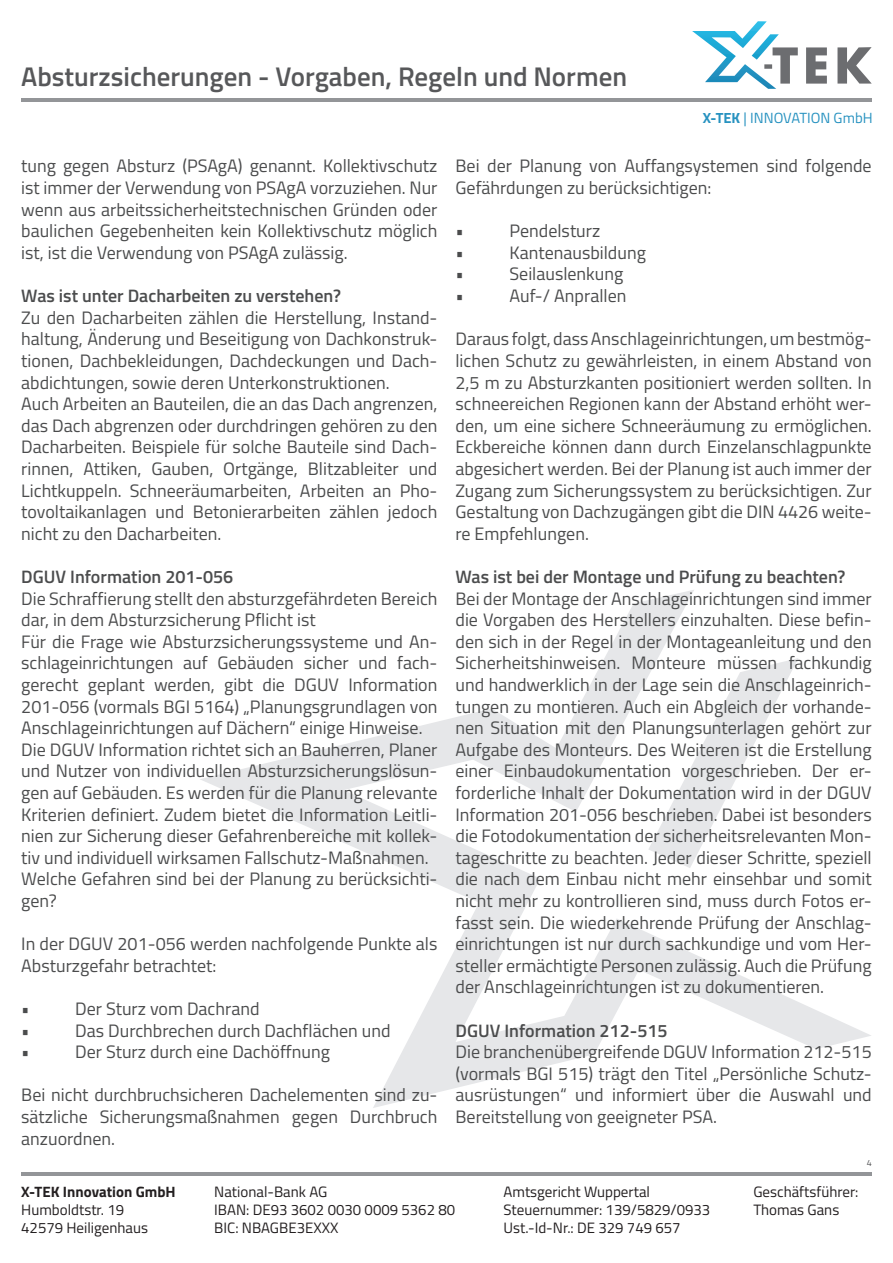
<style>
.page{position:relative;width:893px;height:1263px;background:#fff}
.page>*{position:absolute;margin:0;border:0;box-sizing:border-box;transform-origin:0 0}
.Überschrift_Kopfzeil{font:600 27px "Titillium Web";color:#57585a}
.Text{font:18px/21.6px "Titillium Web";color:#4b4c4d;text-align:justify}
.Teaser_Alleine{font:600 18px "Titillium Web";color:#4b4c4d}
.t1{font:15px/18px "Titillium Web";color:#231f20}
.t2{font:700 15px "Titillium Web";color:#231f20}
.t3{font:14.7px "Titillium Web";color:#2792c0}
.t4{font:9px "Titillium Web";color:#57585a}
.s1{font-weight:700}
</style>
<div class="page">
<hr style="left:21px;top:1172px;width:851px;height:4px;background:#939598">
<svg style="left:692px;top:21px;width:180px;height:68px"></svg>
<hr style="left:21px;top:98px;width:851px;height:3px;background:#939598">
<svg style="left:200px;top:590px;width:671px;height:518px"></svg>
<p class="Überschrift_Kopfzeil" style="left:21px;top:56px;width:607px">Absturzsicherungen - Vorgaben, Regeln und Normen</p>
<p class="t3" style="left:703px;top:107px;width:171px"><span class="s1">X-TEK</span> | INNOVATION GmbH</p>
<p class="Text" style="left:21px;top:154px;width:418px">tung gegen Absturz (PSAgA) genannt. Kollektivschutz ist immer der Verwendung von PSAgA vorzuziehen. Nur wenn aus arbeitssicherheitstechnischen Gründen oder baulichen Gegebenheiten kein Kollektivschutz möglich ist, ist die Verwendung von PSAgA zulässig.</p>
<p class="Teaser_Alleine" style="left:21px;top:282px;width:321px">Was ist unter Dacharbeiten zu verstehen?</p>
<p class="Text" style="left:21px;top:306px;width:418px">Zu den Dacharbeiten zählen die Herstellung, Instand&shy;haltung, Änderung und Beseitigung von Dachkonstruk&shy;tionen, Dachbekleidungen, Dachdeckungen und Dach&shy;abdichtungen, sowie deren Unterkonstruktionen.</p>
<p class="Text" style="left:21px;top:392px;width:418px">Auch Arbeiten an Bauteilen, die an das Dach angrenzen, das Dach abgrenzen oder durchdringen gehören zu den Dacharbeiten. Beispiele für solche Bauteile sind Dach&shy;rinnen, Attiken, Gauben, Ortgänge, Blitzableiter und Lichtkuppeln. Schneeräumarbeiten, Arbeiten an Pho&shy;tovoltaikanlagen und Betonierarbeiten zählen jedoch nicht zu den Dacharbeiten.</p>
<p class="Teaser_Alleine" style="left:21px;top:563px;width:214px">DGUV Information 201-056</p>
<p class="Text" style="left:21px;top:586px;width:418px">Die Schraffierung stellt den absturzgefährdeten Bereich dar, in dem Absturzsicherung Pflicht ist</p>
<p class="Text" style="left:21px;top:630px;width:418px">Für die Frage wie Absturzsicherungssysteme und An&shy;schlageinrichtungen auf Gebäuden sicher und fach&shy;gerecht geplant werden, gibt die DGUV Information 201-056 (vormals BGI 5164) „Planungsgrundlagen von Anschlageinrichtungen auf Dächern“ einige Hinweise.</p>
<p class="Text" style="left:21px;top:738px;width:418px">Die DGUV Information richtet sich an Bauherren, Planer und Nutzer von individuellen Absturzsicherungslösun&shy;gen auf Gebäuden. Es werden für die Planung relevante Kriterien definiert. Zudem bietet die Information Leitli&shy;nien zur Sicherung dieser Gefahrenbereiche mit kollek&shy;tiv und individuell wirksamen Fallschutz-Maßnahmen.</p>
<p class="Text" style="left:21px;top:867px;width:418px">Welche Gefahren sind bei der Planung zu berücksichti&shy;gen?</p>
<p class="Text" style="left:21px;top:932px;width:418px">In der DGUV 201-056 werden nachfolgende Punkte als<br>Absturzgefahr betrachtet:</p>
<p class="Text" style="left:21px;top:997px;width:10px">•</p>
<p class="Text" style="left:75px;top:997px;width:186px">Der Sturz vom Dachrand</p>
<p class="Text" style="left:21px;top:1018px;width:10px">•</p>
<p class="Text" style="left:75px;top:1018px;width:317px">Das Durchbrechen durch Dachflächen und</p>
<p class="Text" style="left:21px;top:1040px;width:10px">•</p>
<p class="Text" style="left:75px;top:1040px;width:256px">Der Sturz durch eine Dachöffnung</p>
<p class="Text" style="left:21px;top:1083px;width:418px">Bei nicht durchbruchsicheren Dachelementen sind zu&shy;sätzliche Sicherungsmaßnahmen gegen Durchbruch anzuordnen.</p>
<p class="Text" style="left:455px;top:154px;width:418px">Bei der Planung von Auffangsystemen sind folgende<br>Gefährdungen zu berücksichtigen:</p>
<p class="Text" style="left:455px;top:219px;width:10px">•</p>
<p class="Text" style="left:509px;top:219px;width:92px">Pendelsturz</p>
<p class="Text" style="left:455px;top:241px;width:10px">•</p>
<p class="Text" style="left:509px;top:241px;width:138px">Kantenausbildung</p>
<p class="Text" style="left:455px;top:262px;width:10px">•</p>
<p class="Text" style="left:509px;top:262px;width:115px">Seilauslenkung</p>
<p class="Text" style="left:455px;top:284px;width:10px">•</p>
<p class="Text" style="left:509px;top:284px;width:118px">Auf-/ Anprallen</p>
<p class="Text" style="left:455px;top:327px;width:418px">Daraus folgt, dass Anschlageinrichtungen, um bestmög&shy;lichen Schutz zu gewährleisten, in einem Abstand von 2,5 m zu Absturzkanten positioniert werden sollten. In schneereichen Regionen kann der Abstand erhöht wer&shy;den, um eine sichere Schneeräumung zu ermöglichen.<br>Eckbereiche können dann durch Einzelanschlagpunkte abgesichert werden. Bei der Planung ist auch immer der Zugang zum Sicherungssystem zu berücksichtigen. Zur Gestaltung von Dachzugängen gibt die DIN 4426 weite&shy;re Empfehlungen.</p>
<p class="Teaser_Alleine" style="left:455px;top:563px;width:392px">Was ist bei der Montage und Prüfung zu beachten?</p>
<p class="Text" style="left:455px;top:586px;width:418px">Bei der Montage der Anschlageinrichtungen sind immer die Vorgaben des Herstellers einzuhalten. Diese befin&shy;den sich in der Regel in der Montageanleitung und den Sicherheitshinweisen. Monteure müssen fachkundig und handwerklich in der Lage sein die Anschlageinrich&shy;tungen zu montieren. Auch ein Abgleich der vorhande&shy;nen Situation mit den Planungsunterlagen gehört zur Aufgabe des Monteurs. Des Weiteren ist die Erstellung einer Einbaudokumentation vorgeschrieben. Der er&shy;forderliche Inhalt der Dokumentation wird in der DGUV Information 201-056 beschrieben. Dabei ist besonders die Fotodokumentation der sicherheitsrelevanten Mon&shy;tageschritte zu beachten. Jeder dieser Schritte, speziell die nach dem Einbau nicht mehr einsehbar und somit nicht mehr zu kontrollieren sind, muss durch Fotos er&shy;fasst sein. Die wiederkehrende Prüfung der Anschlag&shy;einrichtungen ist nur durch sachkundige und vom Her&shy;steller ermächtigte Personen zulässig. Auch die Prüfung der Anschlageinrichtungen ist zu dokumentieren.</p>
<p class="Teaser_Alleine" style="left:455px;top:1017px;width:214px">DGUV Information 212-515</p>
<p class="Text" style="left:455px;top:1040px;width:418px">Die branchenübergreifende DGUV Information 212-515 (vormals BGI 515) trägt den Titel „Persönliche Schutz&shy;ausrüstungen“ und informiert über die Auswahl und Bereitstellung von geeigneter PSA.</p>
<p class="t4" style="left:867px;top:1156px;width:7px">4</p>
<p class="t2" style="left:21px;top:1180px;width:156px">X-TEK Innovation GmbH</p>
<p class="t1" style="left:21px;top:1200px;width:128px">Humboldtstr. 19<br>42579 Heiligenhaus</p>
<p class="t1" style="left:214px;top:1182px;width:242px">National-Bank AG<br>IBAN: DE93 3602 0030 0009 5362 80<br>BIC: NBAGBE3EXXX</p>
<p class="t1" style="left:504px;top:1182px;width:208px">Amtsgericht Wuppertal<br>Steuernummer: 139/5829/0933<br>Ust.-Id-Nr.: DE 329 749 657</p>
<p class="t1" style="left:753px;top:1182px;width:107px">Geschäftsführer:<br>Thomas Gans</p>
</div>
